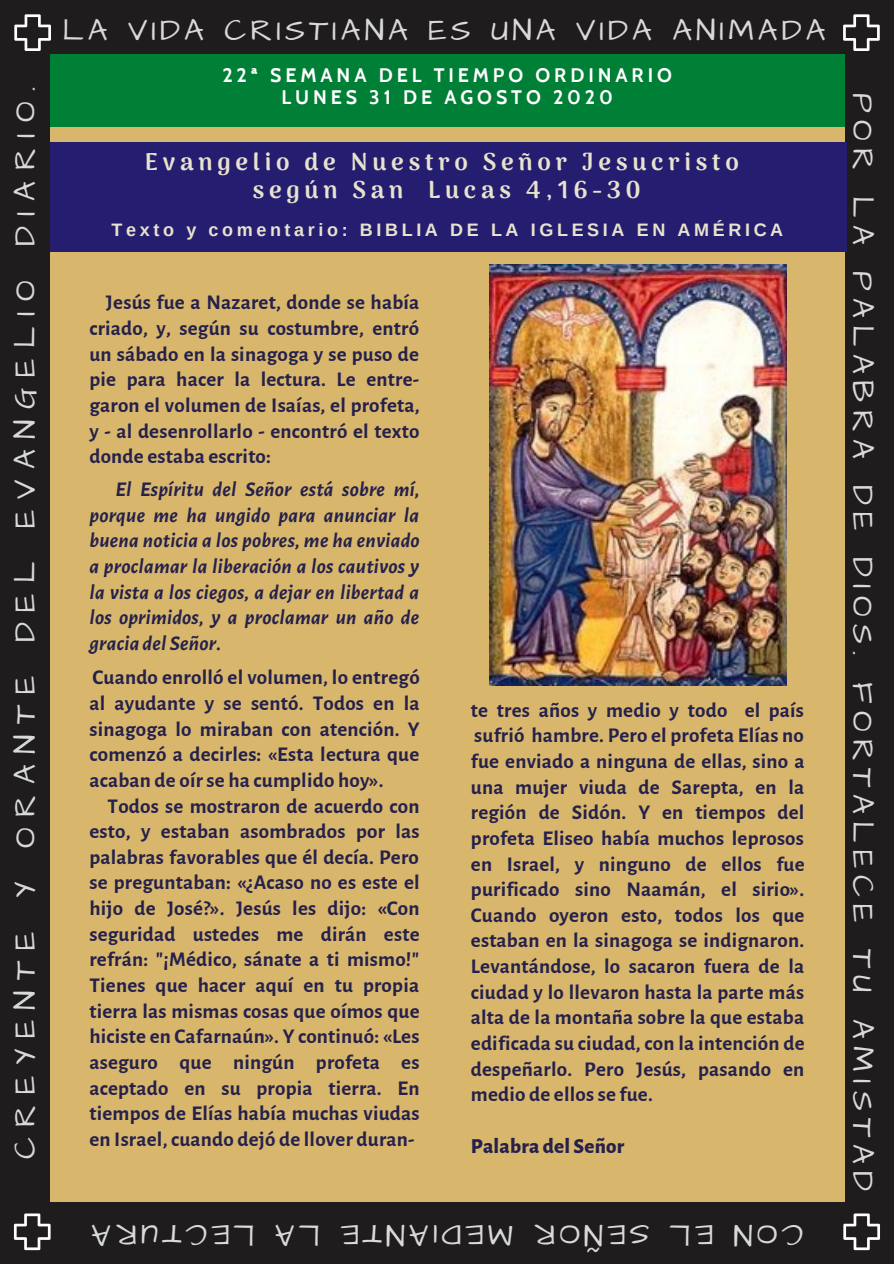
<style>
.page{position:relative;width:894px;height:1264px;background:#fff}
.page>*{position:absolute;margin:0;border:0;box-sizing:border-box;transform-origin:0 0}
.t1{font:30.9px "Architects Daughter";letter-spacing:.23em;color:#d9d9d9}
.t2{font:30.9px "Architects Daughter";letter-spacing:.345em;color:#d9d9d9}
.t3{font:30.9px "Architects Daughter";letter-spacing:.13em;color:#d9d9d9}
.t4{font:30.9px "Architects Daughter";letter-spacing:.125em;color:#d9d9d9}
.t5{font:900 24.15px/28px "Arima Madurai";letter-spacing:.2em;color:#e8e3cd;text-align:center}
.t6{font:700 21px/25.7px "Alegreya Sans";letter-spacing:.01em;color:#26214b;text-align:justify}
.t7{font:italic 700 21px/25.7px "Alegreya Sans";letter-spacing:.01em;color:#26214b;text-align:justify}
.t8{font:800 21px "Alegreya Sans";letter-spacing:.01em;color:#26214b}
.t9{font:700 19.5px/22px "Cabin";letter-spacing:.2em;color:#fff;text-align:center}
.t10{font:700 18px "Arimo";letter-spacing:.2em;color:#e8e3cd}
</style>
<div class="page">
<div style="left:0;top:0;width:893px;height:1263px;background:#1e1c1c"></div>
<div style="left:51px;top:60px;width:794px;height:1141px;background:#d8b76d"></div>
<div style="left:51px;top:54px;width:793px;height:73px;background:#008037"></div>
<svg style="left:843px;top:14px;width:36px;height:37px"></svg>
<svg style="left:843px;top:1213px;width:36px;height:37px"></svg>
<svg style="left:14px;top:1213px;width:37px;height:37px"></svg>
<svg style="left:14px;top:14px;width:37px;height:37px"></svg>
<div style="left:51px;top:142px;width:795px;height:110px;background:#251d70"></div>
<img style="left:489px;top:264px;width:297px;height:421px">
<h1 class="t2" style="left:4px;top:1159px;width:1074px;rotate:-90deg">CREYENTE Y ORANTE DEL EVANGELIO DIARIO.</h1>
<h1 class="t3" style="left:62px;top:10px;width:764px">LA VIDA CRISTIANA ES UNA VIDA ANIMADA</h1>
<p class="t9" style="left:222px;top:64px;width:451px">22ª SEMANA DEL TIEMPO ORDINARIO<br>LUNES 31 DE AGOSTO 2020</p>
<p class="t5" style="left:145px;top:147px;width:595px">Evangelio de Nuestro Señor Jesucristo según San Lucas 4,16-30</p>
<p class="t10" style="left:112px;top:220px;width:673px">Texto y comentario: BIBLIA DE LA IGLESIA EN AMÉRICA</p>
<p class="t6" style="left:89px;top:290px;width:331px;text-indent:17px">Jesús fue a Nazaret, donde se había criado, y, según su costumbre, entró un sábado en la sinagoga y se puso de pie para hacer la lectura. Le entre&shy;garon el volumen de Isaías, el profeta, y - al desenrollarlo - encontró el texto donde estaba escrito:</p>
<p class="t7" style="left:89px;top:477px;width:332px;text-indent:26px">El Espíritu del Señor está sobre mí, porque me ha ungido para anunciar la buena noticia a los pobres, me ha enviado a proclamar la liberación a los cautivos y la vista a los ciegos, a dejar en libertad a los oprimidos, y a proclamar un año de gracia del Señor.</p>
<p class="t6" style="left:89px;top:665px;width:332px">Cuando enrolló el volumen, lo entregó al ayudante y se sentó. Todos en la sinagoga lo miraban con atención. Y comenzó a decirles: «Esta lectura que acaban de oír se ha cumplido hoy».</p>
<p class="t6" style="left:89px;top:793px;width:331px;text-indent:18px">Todos se mostraron de acuerdo con esto, y estaban asombrados por las palabras favorables que él decía. Pero se preguntaban: «¿Acaso no es este el hijo de José?». Jesús les dijo: «Con seguridad ustedes me dirán este refrán: "¡Médico, sánate a ti mismo!" Tienes que hacer aquí en tu propia tierra las mismas cosas que oímos que hiciste en Cafarnaún». Y continuó: «Les aseguro que ningún profeta es aceptado en su propia tierra. En tiempos de Elías había muchas viudas en Israel, cuando dejó de llover duran-</p>
<p class="t6" style="left:471px;top:697px;width:335px">te tres años y medio y todo el país sufrió hambre. Pero el profeta Elías no fue enviado a ninguna de ellas, sino a una mujer viuda de Sarepta, en la región de Sidón. Y en tiempos del profeta Eliseo había muchos leprosos en Israel, y ninguno de ellos fue purificado sino Naamán, el sirio».<br>Cuando oyeron esto, todos los que estaban en la sinagoga se indignaron.<br>Levantándose, lo sacaron fuera de la ciudad y lo llevaron hasta la parte más alta de la montaña sobre la que estaba edificada su ciudad, con la intención de despeñarlo. Pero Jesús, pasando en medio de ellos se fue.</p>
<p class="t8" style="left:471px;top:1135px;width:155px">Palabra del Señor</p>
<h1 class="t4" style="left:255px;top:1255px;width:165px;rotate:-180deg">LECTURA</h1>
<h1 class="t1" style="left:320px;top:1255px;width:47px;rotate:-180deg">LA</h1>
<h1 class="t1" style="left:513px;top:1255px;width:174px;rotate:-180deg">MED AI NTE</h1>
<h1 class="t1" style="left:649px;top:1255px;width:117px;rotate:-180deg">SEÑOR</h1>
<h1 class="t1" style="left:713px;top:1255px;width:45px;rotate:-180deg">EL</h1>
<h1 class="t1" style="left:802px;top:1255px;width:71px;rotate:-180deg">CON</h1>
<h1 class="t1" style="left:883px;top:93px;width:1099px;rotate:90deg">POR LA PALABRA DE DIOS. FORTALECE TU AMISTAD</h1>
</div>
